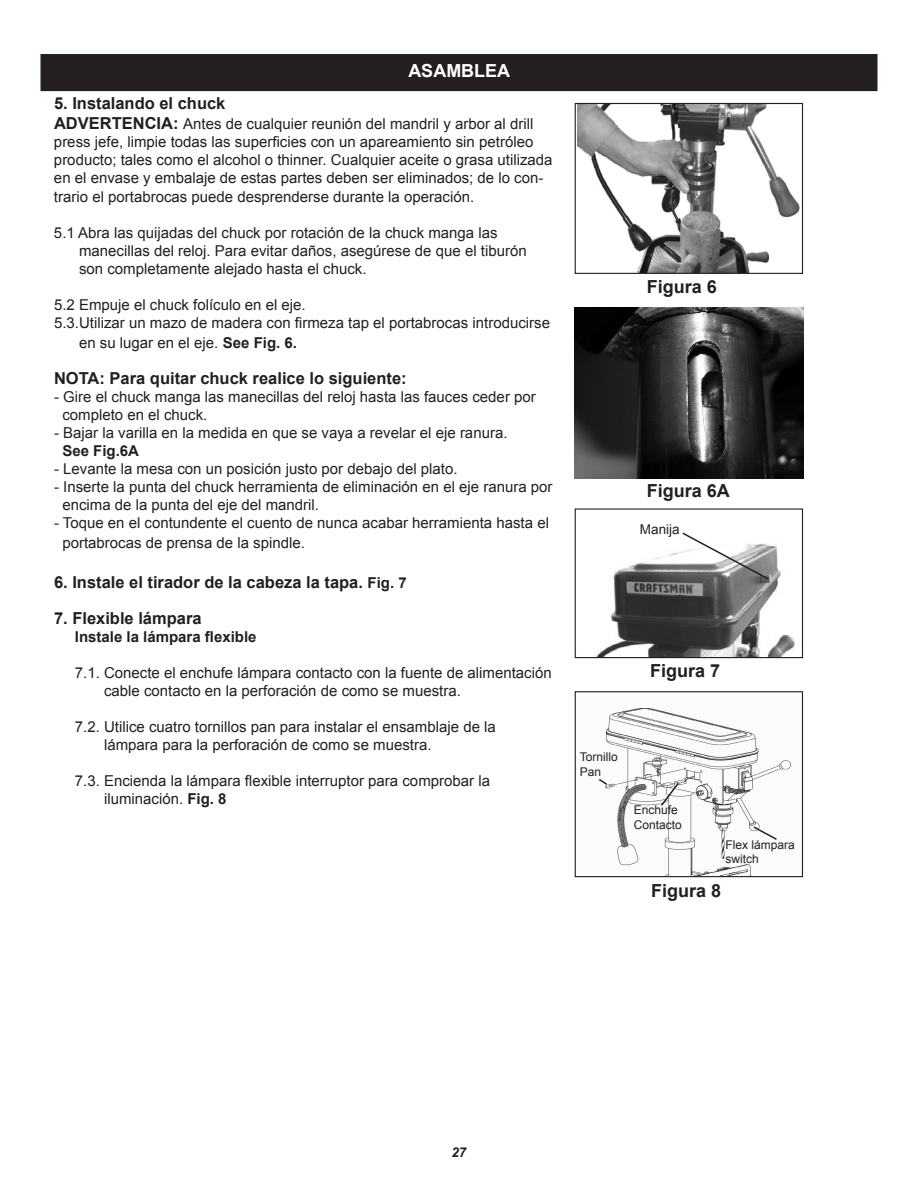
<style>
.page{position:relative;width:918px;height:1188px;background:#fff}
.page>*{position:absolute;margin:0;border:0;box-sizing:border-box;transform-origin:0 0}
.t1{font:700 18px "Arial";color:#231f20}
.t2{font:700 18px "Arial";color:#fff}
.t3{font:700 16.5px "Arial";color:#231f20}
.t4{font:15px/18px "Arial";color:#231f20}
.t5{font:700 15px "Arial";color:#231f20}
.t6{font:13.5px "Arial";color:#231f20}
.Subhead_1{font:italic 700 13.5px "Arial";color:#231f20}
.t7{font:12px/14.4px "Arial";color:#231f20}
.s1{font-weight:700;font-size:16.5px}
.s2{font-weight:700}
.s3{font-size:15px}
</style>
<div class="page">
<div style="left:41px;top:55px;width:836px;height:35px;background:#231f20"></div>
<div style="left:40px;top:54px;width:838px;height:37px;border:2px solid #231f20"></div>
<img style="left:605px;top:708px;width:187px;height:167px">
<div style="left:575px;top:691px;width:228px;height:186px;border:1px solid #231f20"></div>
<img style="left:578px;top:105px;width:222px;height:167px">
<div style="left:575px;top:103px;width:228px;height:171px;border:1px solid #231f20"></div>
<svg style="left:752px;top:825px;width:26px;height:16px"></svg>
<svg style="left:659px;top:781px;width:21px;height:26px"></svg>
<svg style="left:599px;top:777px;width:10px;height:9px"></svg>
<img style="left:597px;top:545px;width:198px;height:111px">
<div style="left:575px;top:508px;width:228px;height:150px;border:1px solid #231f20"></div>
<svg style="left:681px;top:532px;width:89px;height:49px"></svg>
<img style="left:575px;top:308px;width:228px;height:170px">
<p class="t2" style="left:408px;top:59px;width:103px">ASAMBLEA</p>
<p class="t3" style="left:54px;top:92px;width:173px">5. Instalando el chuck</p>
<p class="t4" style="left:54px;top:114px;width:500px"><span class="s1">ADVERTENCIA:</span> Antes de cualquier reunión del mandril y arbor al drill press jefe, limpie todas las superficies con un apareamiento sin petróleo producto; tales como el alcohol o thinner. Cualquier aceite o grasa utilizada en el envase y embalaje de estas partes deben ser eliminados; de lo con-</p>
<p class="t4" style="left:54px;top:188px;width:422px">trario el portabrocas puede desprenderse durante la operación.</p>
<p class="t4" style="left:54px;top:224px;width:445px">5.1 Abra las quijadas del chuck por rotación de la chuck manga las</p>
<p class="t4" style="left:79px;top:242px;width:449px">manecillas del reloj. Para evitar daños, asegúrese de que el tiburón son completamente alejado hasta el chuck.</p>
<p class="t4" style="left:54px;top:296px;width:253px">5.2 Empuje el chuck folículo en el eje.</p>
<p class="t4" style="left:79px;top:313px;width:472px;line-height:19.8px;text-indent:-25px">5.3.Utilizar un mazo de madera con firmeza tap el portabrocas introducirse en su lugar en el eje. <span class="s2">See Fig. 6.</span></p>
<p class="t3" style="left:54px;top:368px;width:354px">NOTA: Para quitar chuck realice lo siguiente:</p>
<p class="t4" style="left:62px;top:388px;width:475px;text-indent:-8px">- Gire el chuck manga las manecillas del reloj hasta las fauces ceder por completo en el chuck.</p>
<p class="t4" style="left:54px;top:424px;width:455px">- Bajar la varilla en la medida en que se vaya a revelar el eje ranura.</p>
<p class="t5" style="left:62px;top:441px;width:78px">See Fig.6A</p>
<p class="t4" style="left:54px;top:460px;width:405px">- Levante la mesa con un posición justo por debajo del plato.</p>
<p class="t4" style="left:62px;top:478px;width:492px;text-indent:-8px">- Inserte la punta del chuck herramienta de eliminación en el eje ranura por encima de la punta del eje del mandril.</p>
<p class="t4" style="left:62px;top:513px;width:488px;line-height:19.8px;text-indent:-8px">- Toque en el contundente el cuento de nunca acabar herramienta hasta el portabrocas de prensa de la spindle.</p>
<p class="t3" style="left:54px;top:571px;width:354px">6. Instale el tirador de la cabeza la tapa. <span class="s3">Fig. 7</span></p>
<p class="t3" style="left:54px;top:607px;width:149px">7. Flexible lámpara</p>
<p class="t5" style="left:75px;top:626px;width:183px">Instale la lámpara flexible</p>
<p class="t4" style="left:104px;top:663px;width:449px;text-indent:-29px">7.1. Conecte el enchufe lámpara contacto con la fuente de alimentación cable contacto en la perforación de como se muestra.</p>
<p class="t4" style="left:75px;top:717px;width:423px">7.2. Utilice cuatro tornillos pan para instalar el ensamblaje de la</p>
<p class="t4" style="left:104px;top:735px;width:329px">lámpara para la perforación de como se muestra.</p>
<p class="t4" style="left:75px;top:771px;width:417px">7.3. Encienda la lámpara flexible interruptor para comprobar la</p>
<p class="t4" style="left:104px;top:789px;width:124px">iluminación. <span class="s2">Fig. 8</span></p>
<p class="t1" style="left:647px;top:275px;width:72px">Figura 6</p>
<p class="t1" style="left:647px;top:479px;width:85px">Figura 6A</p>
<p class="t6" style="left:640px;top:520px;width:41px">Manija</p>
<p class="t1" style="left:650px;top:659px;width:72px">Figura 7</p>
<p class="t7" style="left:580px;top:750px;width:40px">Tornillo<br>Pan</p>
<p class="t7" style="left:634px;top:803px;width:50px">Enchufe<br>Contacto</p>
<p class="t7" style="left:725px;top:837px;width:71px">Flex lámpara switch</p>
<p class="t1" style="left:651px;top:879px;width:72px">Figura 8</p>
<p class="Subhead_1" style="left:451px;top:1143px;width:17px">27</p>
</div>
